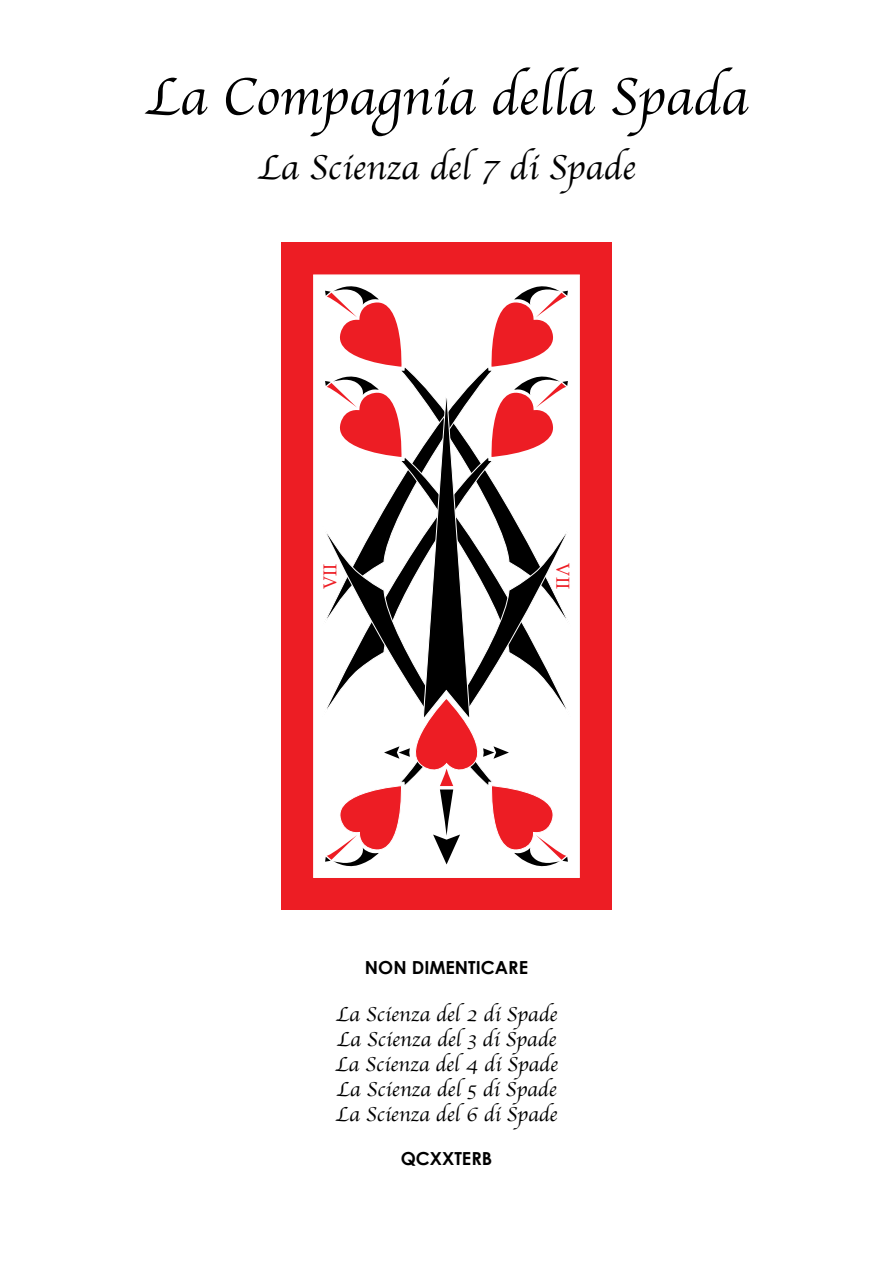
<style>
.page{position:relative;width:893px;height:1263px;background:#fff}
.page>*{position:absolute;margin:0;border:0;box-sizing:border-box;transform-origin:0 0}
.t1{font:54px "Apple Chancery";color:#000}
.t2{font:36px "Apple Chancery";color:#000}
.t3{font:21px/25.2px "Apple Chancery";color:#000;text-align:justify}
.t4{font:18.3px "Palatino";color:#ed1d24}
.t5{font:700 18px "Century Gothic";color:#000}
</style>
<div class="page">
<div style="left:281px;top:243px;width:331px;height:667px;background:#ed1d24"></div>
<div style="left:313px;top:274px;width:267px;height:604px;background:#fff;border:1px solid #fff"></div>
<svg style="left:325px;top:286px;width:243px;height:581px"></svg>
<h1 class="t1" style="left:145px;top:54px;width:605px">La Compagnia della Spada</h1>
<h2 class="t2" style="left:258px;top:139px;width:379px">La Scienza del 7 di Spade</h2>
<p class="t4" style="left:321px;top:589px;width:27px;rotate:-90deg">VII</p>
<p class="t4" style="left:572px;top:563px;width:27px;rotate:90deg">VII</p>
<p class="t5" style="left:365px;top:956px;width:165px">NON DIMENTICARE</p>
<p class="t3" style="left:335px;top:1001px;width:224px">La Scienza del 2 di Spade La Scienza del 3 di Spade La Scienza del 4 di Spade La Scienza del 5 di Spade La Scienza del 6 di Spade</p>
<p class="t5" style="left:401px;top:1146px;width:93px">QCXXTERB</p>
</div>
